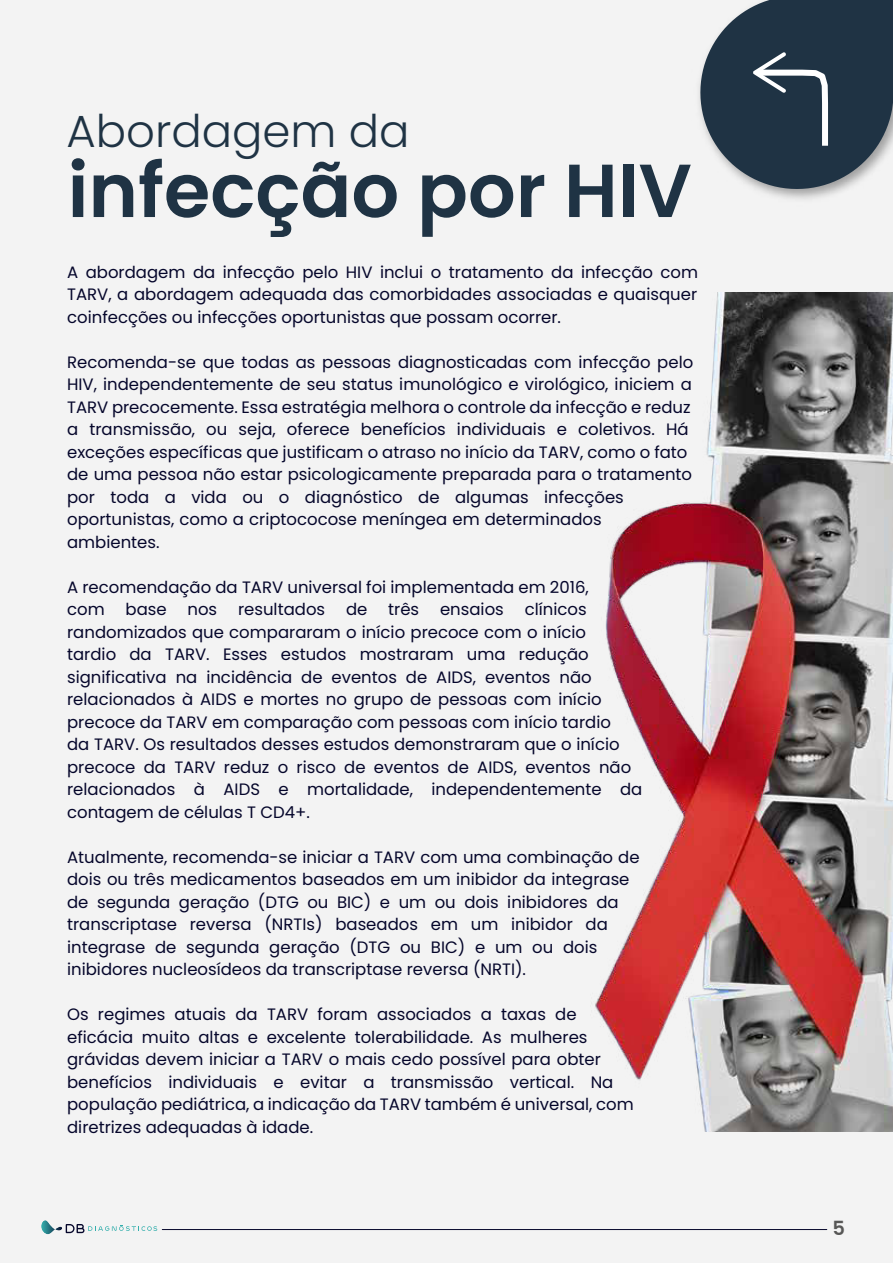
<style>
.page{position:relative;width:893px;height:1263px;background:#f3f3f3}
.page>*{position:absolute;margin:0;border:0;box-sizing:border-box;transform-origin:0 0}
.t1{font:600 75px "Poppins";color:#1f3344}
.t2{font:300 45px "Poppins";color:#1f3344}
.t3{font:600 19.5px "Poppins";color:#575756}
.t4{font:16.5px/22.5px "Poppins";color:#05062b}
</style>
<div class="page">
<svg style="left:41px;top:1220px;width:116px;height:14px"></svg>
<hr style="left:162px;top:1229px;width:665px;height:1px;background:#05062b">
<svg style="left:700px;top:0;width:193px;height:189px;background:#445562"></svg>
<img style="left:595px;top:293px;width:298px;height:838px">
<h2 class="t2" style="left:66px;top:112px;width:345px">Abordagem da</h2>
<h1 class="t1" style="left:68px;top:146px;width:626px">infecção por HIV</h1>
<p class="t4" style="left:67px;top:261px;width:632px;text-align:justify">A abordagem da infecção pelo HIV inclui o tratamento da infecção com TARV, a abordagem adequada das comorbidades associadas e quaisquer coinfecções ou infecções oportunistas que possam ocorrer.</p>
<p class="t4" style="left:67px;top:351px;width:628px">Recomenda-se que todas as pessoas diagnosticadas com infecção pelo HIV, independentemente de seu status imunológico e virológico, iniciem a TARV precocemente. Essa estratégia melhora o controle da infecção e reduz a transmissão, ou seja, oferece benefícios individuais e coletivos. Há exceções específicas que justificam o atraso no início da TARV, como o fato de uma pessoa não estar psicologicamente preparada para o tratamento por toda a vida ou o diagnóstico de algumas infecções oportunistas, como a criptococose meníngea em determinados ambientes.</p>
<p class="t4" style="left:67px;top:576px;width:523px">A recomendação da TARV universal foi implementada em 2016, com</p>
<p class="t4" style="left:67px;top:598px;width:577px;text-indent:457px">clínicos randomizados que compararam o início precoce com o início<br>tardio da TARV. Esses estudos mostraram uma redução significativa na incidência de eventos de AIDS, eventos não relacionados à AIDS e mortes no grupo de pessoas com início precoce da TARV em comparação com pessoas com início tardio<br>da TARV. Os resultados desses estudos demonstraram que o início precoce da TARV reduz o risco de eventos de AIDS, eventos não relacionados à AIDS e mortalidade, independentemente da contagem de células T CD4+.</p>
<p class="t4" style="left:67px;top:846px;width:574px">Atualmente, recomenda-se iniciar a TARV com uma combinação de dois ou três medicamentos baseados em um inibidor da integrase de segunda geração (DTG ou BIC) e um ou dois inibidores da transcriptase reversa (NRTIs) baseados em um inibidor da integrase de segunda geração (DTG ou BIC) e um ou dois inibidores nucleosídeos da transcriptase reversa (NRTI).</p>
<p class="t4" style="left:67px;top:1003px;width:568px">Os regimes atuais da TARV foram associados a taxas de eficácia muito altas e excelente tolerabilidade. As mulheres grávidas devem iniciar a TARV o mais cedo possível para obter benefícios individuais e evitar a transmissão vertical. Na população pediátrica, a indicação da TARV também é universal, com diretrizes adequadas à idade.</p>
<p class="t4" style="left:126px;top:598px;width:43px">base</p>
<p class="t4" style="left:188px;top:598px;width:31px">nos</p>
<p class="t4" style="left:238px;top:598px;width:89px">resultados</p>
<p class="t4" style="left:346px;top:598px;width:23px">de</p>
<p class="t4" style="left:388px;top:598px;width:33px">três</p>
<p class="t4" style="left:440px;top:598px;width:65px">ensaios</p>
<p class="t3" style="left:832px;top:1216px;width:14px">5</p>
</div>
